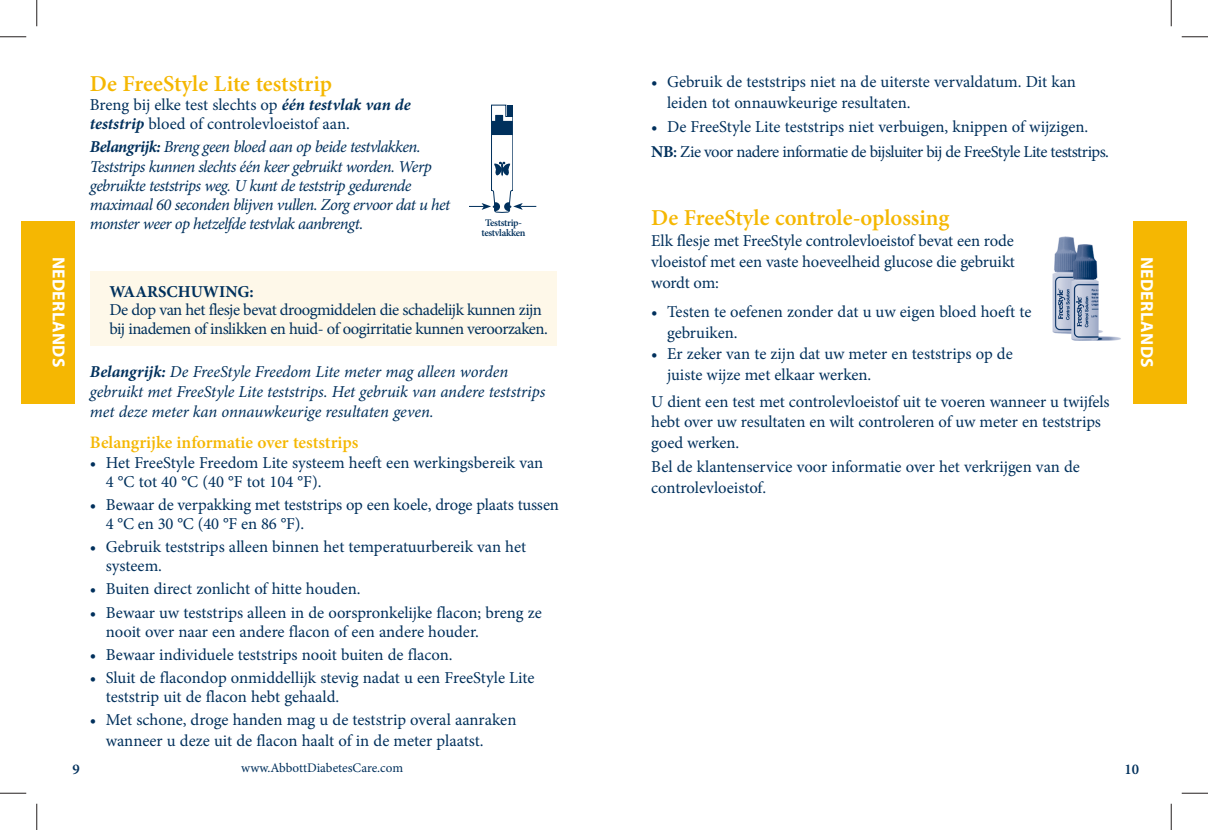
<style>
.page{position:relative;width:1208px;height:830px;background:#fff}
.page>*{position:absolute;margin:0;border:0;box-sizing:border-box;transform-origin:0 0}
.t1{font:600 22.75px "Minion Pro";color:#f5b702}
.t2{font:600 17.5px "Minion Pro";color:#f5b702}
.t3{font:700 17.5px "Myriad Pro";letter-spacing:.02em;color:#fff}
.t4{font:16.62px/19.2px "Minion Pro";letter-spacing:-.005em;color:#00305c}
.t5{font:italic 16.62px/19.2px "Minion Pro";letter-spacing:-.03em;color:#00305c}
.t6{font:italic 16.62px/19.9px "Minion Pro";letter-spacing:-.005em;color:#00305c}
.t7{font:16.62px/24.8px "Minion Pro";letter-spacing:-.025em;color:#00305c}
.t8{font:16.62px/18.4px "Minion Pro";letter-spacing:-.03em;color:#00305c}
.t9{font:700 16.62px "Minion Pro";color:#00305c}
.t10{font:600 14.88px "Minion Pro";color:#00305c}
.t11{font:13.12px "Minion Pro";color:#00305c}
.t12{font:600 10.15px/10.2px "Minion Pro";letter-spacing:-.03em;color:#00305c;text-align:center}
.s1{font-weight:700;font-style:italic}
.s2{font-weight:700}
.s3{font-weight:600}
</style>
<div class="page">
<div style="left:21px;top:221px;width:54px;height:183px;background:#f5b702"></div>
<div style="left:1133px;top:221px;width:53px;height:182px;background:#f5b702"></div>
<div style="left:90px;top:271px;width:466px;height:74px;background:#fef8e9"></div>
<svg style="left:469px;top:105px;width:67px;height:107px"></svg>
<img style="left:1052px;top:236px;width:69px;height:105px">
<svg style="left:0;top:36px;width:26px;height:1px"></svg>
<svg style="left:1181px;top:36px;width:27px;height:1px"></svg>
<svg style="left:0;top:792px;width:26px;height:1px"></svg>
<svg style="left:1181px;top:792px;width:27px;height:1px"></svg>
<svg style="left:36px;top:0;width:1px;height:26px"></svg>
<svg style="left:36px;top:803px;width:1px;height:27px"></svg>
<svg style="left:1170px;top:0;width:1px;height:26px"></svg>
<svg style="left:1170px;top:803px;width:1px;height:27px"></svg>
<h1 class="t1" style="left:90px;top:68px;width:244px">De FreeStyle Lite teststrip</h1>
<p class="t4" style="left:90px;top:95px;width:322px">Breng bij elke test slechts op <span class="s1">één testvlak van de teststrip</span> bloed of controlevloeistof aan.</p>
<p class="t5" style="left:90px;top:137px;width:362px"><span class="s2">Belangrijk:</span> Breng geen bloed aan op beide testvlakken.<br>Teststrips kunnen slechts één keer gebruikt worden. Werp gebruikte teststrips weg. U kunt de teststrip gedurende maximaal 60 seconden blijven vullen. Zorg ervoor dat u het monster weer op hetzelfde testvlak aanbrengt.</p>
<p class="t12" style="left:481px;top:218px;width:46px">Teststrip&shy;testvlakken</p>
<p class="t3" style="left:70px;top:257px;width:112px;rotate:90deg">NEDERLANDS</p>
<p class="t9" style="left:109px;top:280px;width:146px">WAARSCHUWING:</p>
<p class="t8" style="left:109px;top:301px;width:440px">De dop van het flesje bevat droogmiddelen die schadelijk kunnen zijn bij inademen of inslikken en huid- of oogirritatie kunnen veroorzaken.</p>
<p class="t6" style="left:90px;top:361px;width:457px"><span class="s2">Belangrijk:</span> De FreeStyle Freedom Lite meter mag alleen worden gebruikt met FreeStyle Lite teststrips. Het gebruik van andere teststrips met deze meter kan onnauwkeurige resultaten geven.</p>
<p class="t2" style="left:90px;top:430px;width:270px">Belangrijke informatie over teststrips</p>
<p class="t4" style="left:106px;top:452px;width:439px;text-indent:-16px">• Het FreeStyle Freedom Lite systeem heeft een werkingsbereik van<br>4 °C tot 40 °C (40 °F tot 104 °F).</p>
<p class="t4" style="left:106px;top:495px;width:455px;text-indent:-16px">• Bewaar de verpakking met teststrips op een koele, droge plaats tussen<br>4 °C en 30 °C (40 °F en 86 °F).</p>
<p class="t4" style="left:106px;top:537px;width:422px;text-indent:-16px">• Gebruik teststrips alleen binnen het temperatuurbereik van het systeem.</p>
<p class="t4" style="left:90px;top:579px;width:272px">• Buiten direct zonlicht of hitte houden.</p>
<p class="t4" style="left:106px;top:602px;width:437px;text-indent:-16px">• Bewaar uw teststrips alleen in de oorspronkelijke flacon; breng ze nooit over naar een andere flacon of een andere houder.</p>
<p class="t4" style="left:90px;top:645px;width:364px">• Bewaar individuele teststrips nooit buiten de flacon.</p>
<p class="t4" style="left:106px;top:668px;width:430px;text-indent:-16px">• Sluit de flacondop onmiddellijk stevig nadat u een FreeStyle Lite teststrip uit de flacon hebt gehaald.</p>
<p class="t4" style="left:106px;top:709px;width:412px;line-height:21px;text-indent:-16px">• Met schone, droge handen mag u de teststrip overal aanraken wanneer u deze uit de flacon haalt of in de meter plaatst.</p>
<p class="t10" style="left:73px;top:758px;width:9px">9</p>
<p class="t11" style="left:241px;top:758px;width:163px">www.AbbottDiabetesCare.com</p>
<p class="t4" style="left:667px;top:71px;width:410px;line-height:21px;text-indent:-16px">• Gebruik de teststrips niet na de uiterste vervaldatum. Dit kan leiden tot onnauwkeurige resultaten.</p>
<p class="t7" style="left:651px;top:115px;width:459px">• De FreeStyle Lite teststrips niet verbuigen, knippen of wijzigen.<br><span class="s2">NB</span><span class="s3">:</span> Zie voor nadere informatie de bijsluiter bij de FreeStyle Lite teststrips.</p>
<h1 class="t1" style="left:651px;top:202px;width:300px">De FreeStyle controle-oplossing</h1>
<p class="t4" style="left:651px;top:230px;width:365px;line-height:21px;text-align:justify">Elk flesje met FreeStyle controlevloeistof bevat een rode vloeistof met een vaste hoeveelheid glucose die gebruikt wordt om:</p>
<p class="t4" style="left:667px;top:301px;width:366px;line-height:21px;text-indent:-16px">• Testen te oefenen zonder dat u uw eigen bloed hoeft te gebruiken.</p>
<p class="t4" style="left:667px;top:343px;width:347px;line-height:21px;text-indent:-16px">• Er zeker van te zijn dat uw meter en teststrips op de juiste wijze met elkaar werken.</p>
<p class="t4" style="left:651px;top:392px;width:460px">U dient een test met controlevloeistof uit te voeren wanneer u twijfels hebt over uw resultaten en wilt controleren of uw meter en teststrips</p>
<p class="t4" style="left:651px;top:430px;width:430px;line-height:24.8px">goed werken.<br>Bel de klantenservice voor informatie over het verkrijgen van de</p>
<p class="t4" style="left:651px;top:478px;width:116px">controlevloeistof.</p>
<p class="t3" style="left:1158px;top:257px;width:112px;rotate:90deg">NEDERLANDS</p>
<p class="t10" style="left:1124px;top:758px;width:16px">10</p>
</div>
